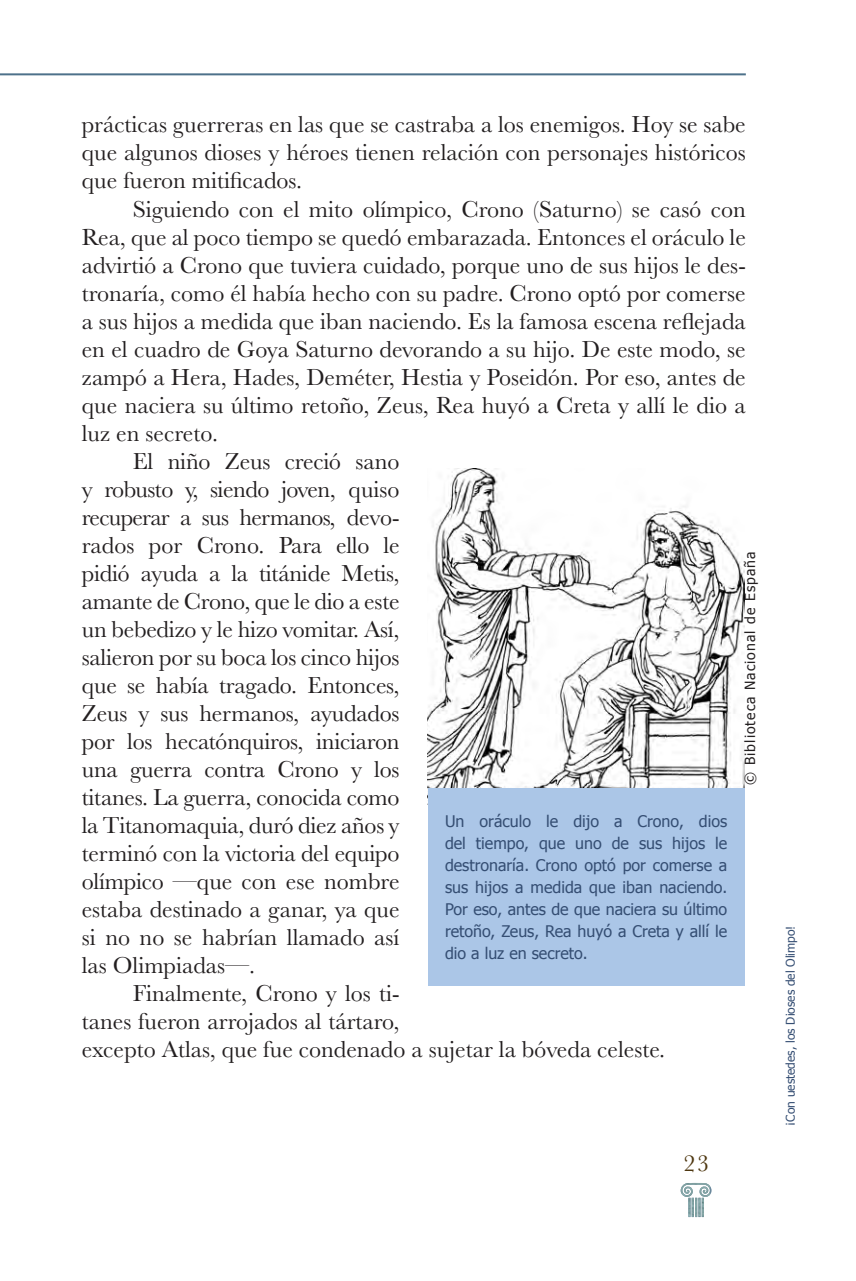
<style>
.page{position:relative;width:856px;height:1281px;background:#fff}
.page>*{position:absolute;margin:0;border:0;box-sizing:border-box;transform-origin:0 0}
.texto_corrido{font:24px/28px "Baskerville";color:#231f20;text-align:justify}
.t1{font:24px "Baskerville";color:#4e3710}
.destacados_azules{font:16px/22px "Tahoma";color:#354e73;text-align:justify}
.atribución_copyright{font:14px "Tahoma";letter-spacing:.075em;color:#231f20}
.pie_pagina_azul{font:12px "Tahoma";color:#354e73}
</style>
<div class="page">
<hr style="left:0;top:73px;width:745px;height:2px;background:#4d718a">
<svg style="left:709px;top:1185px;width:2px;height:11px"></svg>
<img style="left:680px;top:1183px;width:29px;height:33px">
<img style="left:428px;top:468px;width:316px;height:320px">
<div style="left:428px;top:788px;width:316px;height:197px;background:#abc6e7"></div>
<p class="texto_corrido" style="left:82px;top:111px;width:665px">prácticas guerreras en las que se castraba a los enemigos. Hoy se sabe que algunos dioses y héroes tienen relación con personajes históricos que fueron mitificados.</p>
<p class="texto_corrido" style="left:82px;top:195px;width:665px;text-indent:51px">Siguiendo con el mito olímpico, Crono (Saturno) se casó con Rea, que al poco tiempo se quedó embarazada. Entonces el oráculo le advirtió a Crono que tuviera cuidado, porque uno de sus hijos le des&shy;tronaría, como él había hecho con su padre. Crono optó por comerse a sus hijos a medida que iban naciendo. Es la famosa escena reflejada en el cuadro de Goya Saturno devorando a su hijo. De este modo, se zampó a Hera, Hades, Deméter, Hestia y Poseidón. Por eso, antes de que naciera su último retoño, Zeus, Rea huyó a Creta y allí le dio a luz en secreto.</p>
<p class="texto_corrido" style="left:82px;top:447px;width:319px;text-indent:51px">El niño Zeus creció sano y robusto y, siendo joven, quiso recuperar a sus hermanos, devo&shy;rados por Crono. Para ello le pidió ayuda a la titánide Metis, amante de Crono, que le dio a este un bebedizo y le hizo vomitar. Así, salieron por su boca los cinco hijos que se había tragado. Entonces, Zeus y sus hermanos, ayudados por los hecatónquiros, iniciaron una guerra contra Crono y los titanes. La guerra, conocida como la Titanomaquia, duró diez años y terminó con la victoria del equipo olímpico —que con ese nombre estaba destinado a ganar, ya que si no no se habrían llamado así las Olimpiadas—.</p>
<p class="texto_corrido" style="left:82px;top:979px;width:584px;text-align:left;text-indent:51px">Finalmente, Crono y los ti-<br>tanes fueron arrojados al tártaro,<br>excepto Atlas, que fue condenado a sujetar la bóveda celeste.</p>
<p class="atribución_copyright" style="left:740px;top:784px;width:234px;rotate:-90deg">© Biblioteca Nacional de España</p>
<p class="destacados_azules" style="left:445px;top:809px;width:284px">Un oráculo le dijo a Crono, dios del tiempo, que uno de sus hijos le destronaría. Crono optó por comerse a sus hijos a medida que iban naciendo.<br>Por eso, antes de que naciera su último retoño, Zeus, Rea huyó a Creta y allí le dio a luz en secreto.</p>
<p class="t1" style="left:683px;top:1147px;width:27px">23</p>
<p class="pie_pagina_azul" style="left:781px;top:1125px;width:201px;rotate:-90deg">¡Con uestedes, los Dioses del Olimpo!</p>
</div>
